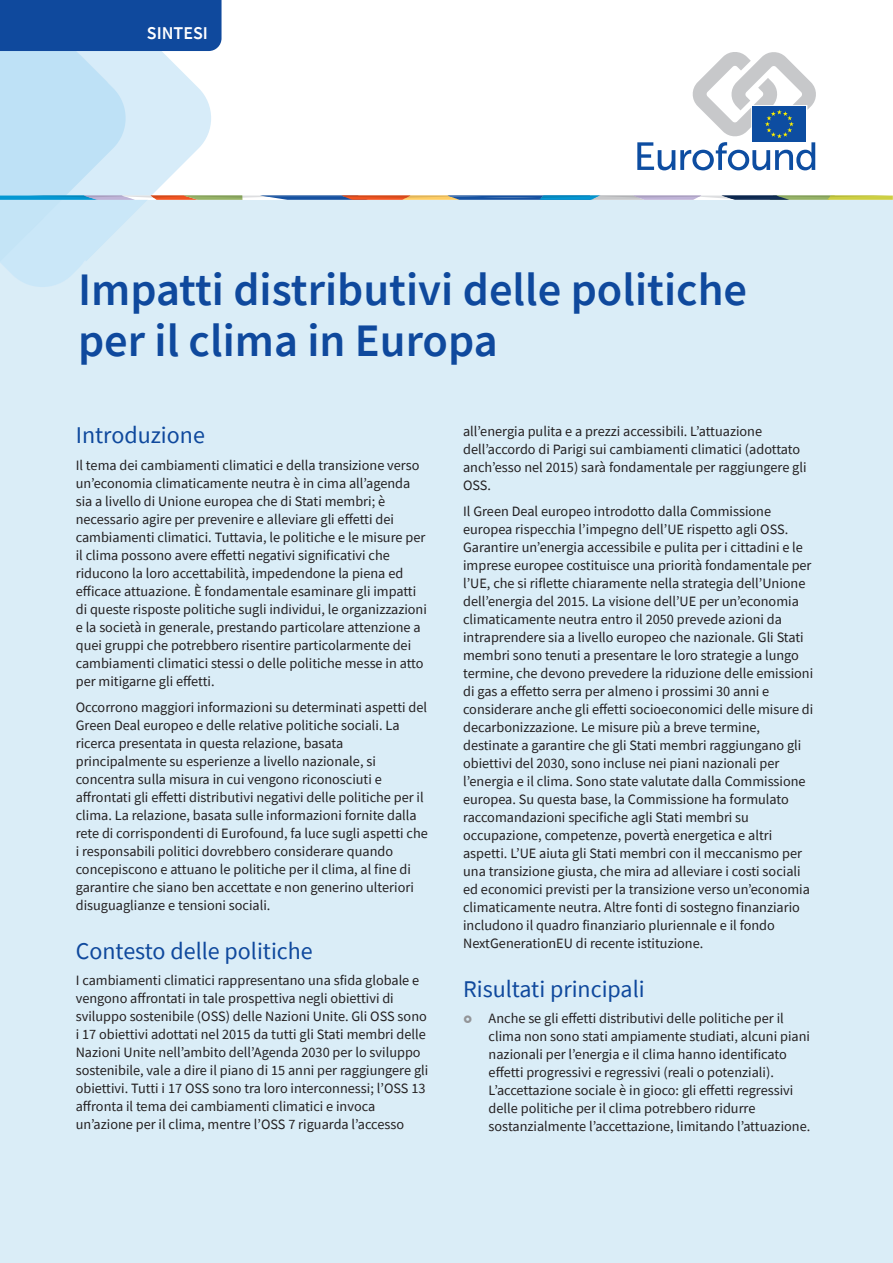
<style>
.page{position:relative;width:893px;height:1263px;background:#fff}
.page>*{position:absolute;margin:0;border:0;box-sizing:border-box;transform-origin:0 0}
.t1{font:600 46.5px/51px "Source Sans Pro";color:#0f499d}
.t2{font:24px "Source Sans Pro";color:#0f499d}
.t3{font:600 18px "Source Sans Pro";color:#fff}
.t4{font:14.25px/18px "Source Sans Pro";color:#231f20}
</style>
<div class="page">
<div style="left:0;top:200px;width:893px;height:1063px;background:#daedf7"></div>
<svg style="left:0;top:0;width:893px;height:287px"></svg>
<p class="t3" style="left:147px;top:21px;width:63px">SINTESI</p>
<p class="t1" style="left:78px;top:263px;width:671px">Impatti distributivi delle politiche per il clima in Europa</p>
<p class="t2" style="left:76px;top:420px;width:131px">Introduzione</p>
<p class="t4" style="left:76px;top:456px;width:353px">Il tema dei cambiamenti climatici e della transizione verso un’economia climaticamente neutra è in cima all’agenda sia a livello di Unione europea che di Stati membri; è necessario agire per prevenire e alleviare gli effetti dei cambiamenti climatici. Tuttavia, le politiche e le misure per il clima possono avere effetti negativi significativi che riducono la loro accettabilità, impedendone la piena ed efficace attuazione. È fondamentale esaminare gli impatti di queste risposte politiche sugli individui, le organizzazioni e la società in generale, prestando particolare attenzione a quei gruppi che potrebbero risentire particolarmente dei cambiamenti climatici stessi o delle politiche messe in atto per mitigarne gli effetti.</p>
<p class="t4" style="left:76px;top:698px;width:354px">Occorrono maggiori informazioni su determinati aspetti del Green Deal europeo e delle relative politiche sociali. La ricerca presentata in questa relazione, basata principalmente su esperienze a livello nazionale, si concentra sulla misura in cui vengono riconosciuti e affrontati gli effetti distributivi negativi delle politiche per il clima. La relazione, basata sulle informazioni fornite dalla rete di corrispondenti di Eurofound, fa luce sugli aspetti che i responsabili politici dovrebbero considerare quando concepiscono e attuano le politiche per il clima, al fine di garantire che siano ben accettate e non generino ulteriori disuguaglianze e tensioni sociali.</p>
<p class="t2" style="left:76px;top:935px;width:239px">Contesto delle politiche</p>
<p class="t4" style="left:76px;top:971px;width:354px">I cambiamenti climatici rappresentano una sfida globale e vengono affrontati in tale prospettiva negli obiettivi di sviluppo sostenibile (OSS) delle Nazioni Unite. Gli OSS sono i 17 obiettivi adottati nel 2015 da tutti gli Stati membri delle Nazioni Unite nell’ambito dell’Agenda 2030 per lo sviluppo sostenibile, vale a dire il piano di 15 anni per raggiungere gli obiettivi. Tutti i 17 OSS sono tra loro interconnessi; l’OSS 13 affronta il tema dei cambiamenti climatici e invoca un’azione per il clima, mentre l’OSS 7 riguarda l’accesso</p>
<p class="t4" style="left:463px;top:422px;width:345px">all’energia pulita e a prezzi accessibili. L’attuazione dell’accordo di Parigi sui cambiamenti climatici (adottato anch’esso nel 2015) sarà fondamentale per raggiungere gli OSS.</p>
<p class="t4" style="left:463px;top:502px;width:352px">Il Green Deal europeo introdotto dalla Commissione europea rispecchia l’impegno dell’UE rispetto agli OSS.<br>Garantire un’energia accessibile e pulita per i cittadini e le imprese europee costituisce una priorità fondamentale per l’UE, che si riflette chiaramente nella strategia dell’Unione dell’energia del 2015. La visione dell’UE per un’economia climaticamente neutra entro il 2050 prevede azioni da intraprendere sia a livello europeo che nazionale. Gli Stati membri sono tenuti a presentare le loro strategie a lungo termine, che devono prevedere la riduzione delle emissioni di gas a effetto serra per almeno i prossimi 30 anni e considerare anche gli effetti socioeconomici delle misure di decarbonizzazione. Le misure più a breve termine, destinate a garantire che gli Stati membri raggiungano gli obiettivi del 2030, sono incluse nei piani nazionali per l’energia e il clima. Sono state valutate dalla Commissione europea. Su questa base, la Commissione ha formulato raccomandazioni specifiche agli Stati membri su occupazione, competenze, povertà energetica e altri aspetti. L’UE aiuta gli Stati membri con il meccanismo per una transizione giusta, che mira ad alleviare i costi sociali ed economici previsti per la transizione verso un’economia climaticamente neutra. Altre fonti di sostegno finanziario includono il quadro finanziario pluriennale e il fondo NextGenerationEU di recente istituzione.</p>
<p class="t2" style="left:463px;top:973px;width:183px">Risultati principali</p>
<p class="t4" style="left:489px;top:1009px;width:323px">Anche se gli effetti distributivi delle politiche per il clima non sono stati ampiamente studiati, alcuni piani nazionali per l’energia e il clima hanno identificato effetti progressivi e regressivi (reali o potenziali).<br>L’accettazione sociale è in gioco: gli effetti regressivi delle politiche per il clima potrebbero ridurre sostanzialmente l’accettazione, limitando l’attuazione.</p>
</div>
